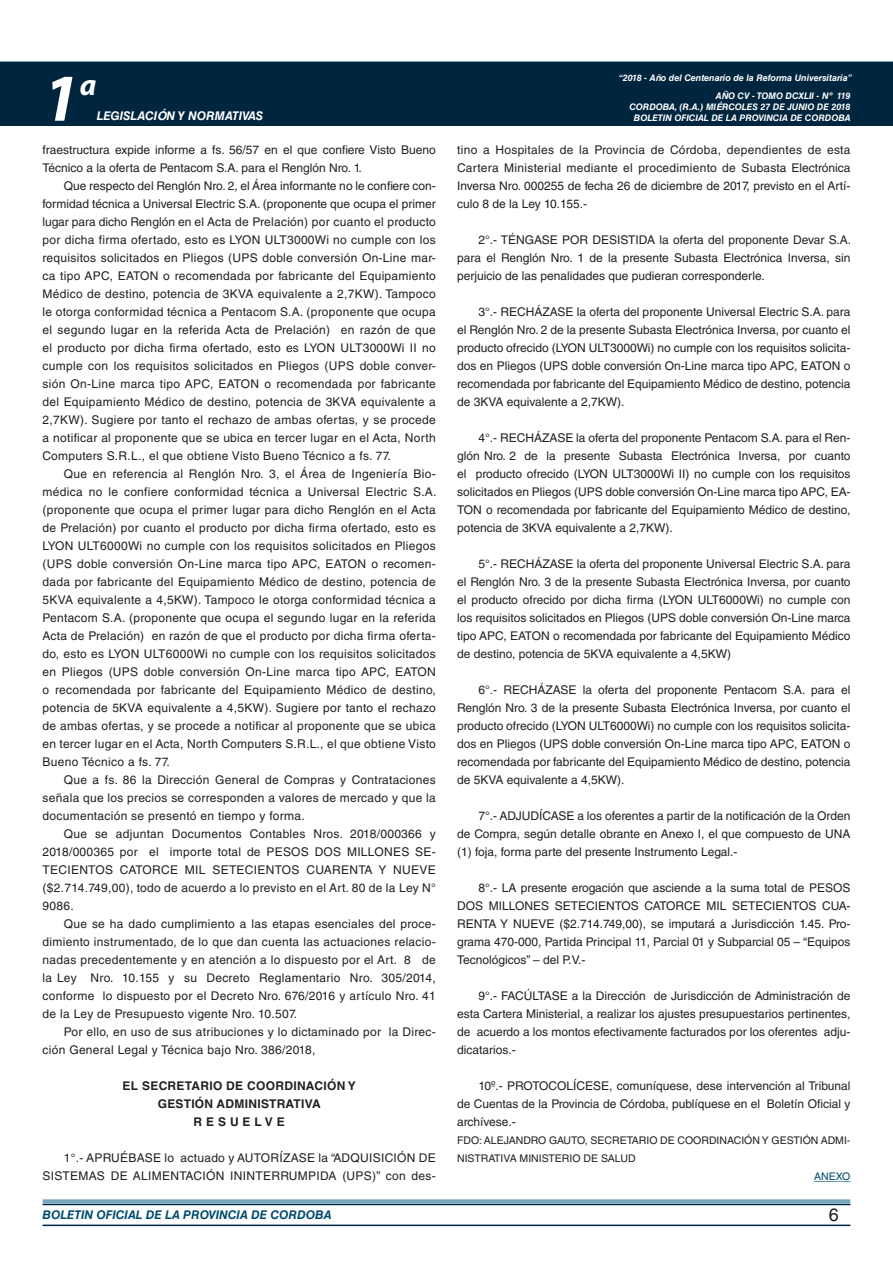
<style>
.page{position:relative;width:893px;height:1263px;background:#fff}
.page>*{position:absolute;margin:0;border:0;box-sizing:border-box;transform-origin:0 0}
.t1{font:italic 700 67.5px "Myriad Pro";color:#fff}
.t2{font:italic 700 30px "Myriad Pro";color:#fff}
.t3{font:18px "Helvetica LT Std";color:#231f20}
.TEXTO_BASE{font:12px/18px "Helvetica LT Std";color:#231f20;text-align:justify}
.TEXTO_BASE-2{font:12px/18px "Helvetica LT Std";letter-spacing:.025em;color:#231f20}
.TEXTO_BASE-3{font:700 12px "Helvetica LT Std";letter-spacing:.025em;color:#231f20}
.t4{font:italic 700 12px "Helvetica LT Std";color:#004b6c}
.t5{font:italic 700 12px "Helvetica LT Std";color:#fff}
.FIRMA{font:10.5px/18px "Helvetica LT Std";color:#231f20}
.ANEXO{font:10.5px "Helvetica LT Std";color:#004b6c}
.t6{font:italic 700 9px/10.8px "Helvetica LT Std";color:#fff;text-align:right}
</style>
<div class="page">
<div style="left:0;top:61px;width:893px;height:6px;background:#73a5b8"></div>
<div style="left:0;top:62px;width:893px;height:64px;background:#00263f"></div>
<hr style="left:43px;top:1224px;width:807px;height:2px;background:#00263f">
<div style="left:42px;top:1198px;width:809px;height:8px;background:#fff;opacity:.75"></div>
<hr style="left:814px;top:1181px;width:36px;height:1px;background:#5c93aa">
<h1 class="t1" style="left:43px;top:54px;width:38px">1</h1>
<h2 class="t2" style="left:80px;top:66px;width:18px">a</h2>
<p class="t5" style="left:97px;top:109px;width:168px">LEGISLACIÓN Y NORMATIVAS</p>
<p class="TEXTO_BASE" style="left:43px;top:141px;width:395px">fraestructura expide informe a fs. 56/57 en el que confiere Visto Bueno<br>Técnico a la oferta de Pentacom S.A. para el Renglón Nro. 1.</p>
<p class="TEXTO_BASE" style="left:43px;top:177px;width:395px;text-indent:21px">Que respecto del Renglón Nro. 2, el Área informante no le confiere con&shy;formidad técnica a Universal Electric S.A. (proponente que ocupa el primer lugar para dicho Renglón en el Acta de Prelación) por cuanto el producto por dicha firma ofertado, esto es LYON ULT3000Wi no cumple con los requisitos solicitados en Pliegos (UPS doble conversión On-Line mar&shy;ca tipo APC, EATON o recomendada por fabricante del Equipamiento Médico de destino, potencia de 3KVA equivalente a 2,7KW). Tampoco le otorga conformidad técnica a Pentacom S.A. (proponente que ocupa el segundo lugar en la referida Acta de Prelación) en razón de que el producto por dicha firma ofertado, esto es LYON ULT3000Wi II no cumple con los requisitos solicitados en Pliegos (UPS doble conver&shy;sión On-Line marca tipo APC, EATON o recomendada por fabricante del Equipamiento Médico de destino, potencia de 3KVA equivalente a 2,7KW). Sugiere por tanto el rechazo de ambas ofertas, y se procede a notificar al proponente que se ubica en tercer lugar en el Acta, North Computers S.R.L., el que obtiene Visto Bueno Técnico a fs. 77.</p>
<p class="TEXTO_BASE" style="left:43px;top:465px;width:396px;text-indent:21px">Que en referencia al Renglón Nro. 3, el Área de Ingeniería Bio&shy;médica no le confiere conformidad técnica a Universal Electric S.A. (proponente que ocupa el primer lugar para dicho Renglón en el Acta de Prelación) por cuanto el producto por dicha firma ofertado, esto es LYON ULT6000Wi no cumple con los requisitos solicitados en Pliegos (UPS doble conversión On-Line marca tipo APC, EATON o recomen&shy;dada por fabricante del Equipamiento Médico de destino, potencia de 5KVA equivalente a 4,5KW). Tampoco le otorga conformidad técnica a Pentacom S.A. (proponente que ocupa el segundo lugar en la referida Acta de Prelación) en razón de que el producto por dicha firma oferta&shy;do, esto es LYON ULT6000Wi no cumple con los requisitos solicitados en Pliegos (UPS doble conversión On-Line marca tipo APC, EATON o recomendada por fabricante del Equipamiento Médico de destino, potencia de 5KVA equivalente a 4,5KW). Sugiere por tanto el rechazo de ambas ofertas, y se procede a notificar al proponente que se ubica en tercer lugar en el Acta, North Computers S.R.L., el que obtiene Visto Bueno Técnico a fs. 77.</p>
<p class="TEXTO_BASE" style="left:43px;top:771px;width:395px;text-indent:21px">Que a fs. 86 la Dirección General de Compras y Contrataciones señala que los precios se corresponden a valores de mercado y que la documentación se presentó en tiempo y forma.</p>
<p class="TEXTO_BASE" style="left:43px;top:825px;width:395px;text-indent:21px">Que se adjuntan Documentos Contables Nros. 2018/000366 y 2018/000365 por el importe total de PESOS DOS MILLONES SE-TECIENTOS CATORCE MIL SETECIENTOS CUARENTA Y NUEVE ($2.714.749,00), todo de acuerdo a lo previsto en el Art. 80 de la Ley N° 9086.</p>
<p class="TEXTO_BASE" style="left:43px;top:915px;width:395px;text-indent:21px">Que se ha dado cumplimiento a las etapas esenciales del proce&shy;dimiento instrumentado, de lo que dan cuenta las actuaciones relacio&shy;nadas precedentemente y en atención a lo dispuesto por el Art. 8 de la Ley Nro. 10.155 y su Decreto Reglamentario Nro. 305/2014, conforme lo dispuesto por el Decreto Nro. 676/2016 y artículo Nro. 41 de la Ley de Presupuesto vigente Nro. 10.507.</p>
<p class="TEXTO_BASE-2" style="left:43px;top:1023px;width:395px;text-indent:21px">Por ello, en uso de sus atribuciones y lo dictaminado por la Direc&shy;ción General Legal y Técnica bajo Nro. 386/2018,</p>
<p class="TEXTO_BASE-3" style="left:122px;top:1078px;width:235px">EL SECRETARIO DE COORDINACIÓN Y</p>
<p class="TEXTO_BASE-3" style="left:158px;top:1096px;width:164px">GESTIÓN ADMINISTRATIVA</p>
<p class="TEXTO_BASE-3" style="left:194px;top:1114px;width:93px">R E S U E L V E</p>
<p class="TEXTO_BASE-2" style="left:43px;top:1149px;width:395px;text-align:right">1°.- APRUÉBASE lo actuado y AUTORÍZASE la “ADQUISICIÓN DE<br>SISTEMAS DE ALIMENTACIÓN ININTERRUMPIDA (UPS)” con des-</p>
<p class="t6" style="left:619px;top:72px;width:235px">“2018 - Año del Centenario de la Reforma Universitaria”</p>
<p class="t6" style="left:629px;top:91px;width:223px">AÑO CV - TOMO DCXLII - Nº 119<br>CORDOBA, (R.A.) MIÉRCOLES 27 DE JUNIO DE 2018<br>BOLETIN OFICIAL DE LA PROVINCIA DE CORDOBA</p>
<p class="TEXTO_BASE" style="left:457px;top:141px;width:395px">tino a Hospitales de la Provincia de Córdoba, dependientes de esta Cartera Ministerial mediante el procedimiento de Subasta Electrónica Inversa Nro. 000255 de fecha 26 de diciembre de 2017, previsto en el Artí&shy;culo 8 de la Ley 10.155.-</p>
<p class="TEXTO_BASE" style="left:457px;top:231px;width:396px;text-indent:21px">2°.- TÉNGASE POR DESISTIDA la oferta del proponente Devar S.A. para el Renglón Nro. 1 de la presente Subasta Electrónica Inversa, sin perjuicio de las penalidades que pudieran corresponderle.</p>
<p class="TEXTO_BASE" style="left:457px;top:303px;width:395px;text-indent:21px">3°.- RECHÁZASE la oferta del proponente Universal Electric S.A. para el Renglón Nro. 2 de la presente Subasta Electrónica Inversa, por cuanto el producto ofrecido (LYON ULT3000Wi) no cumple con los requisitos solicita&shy;dos en Pliegos (UPS doble conversión On-Line marca tipo APC, EATON o recomendada por fabricante del Equipamiento Médico de destino, potencia de 3KVA equivalente a 2,7KW).</p>
<p class="TEXTO_BASE" style="left:457px;top:429px;width:395px;text-indent:21px">4°.- RECHÁZASE la oferta del proponente Pentacom S.A. para el Ren&shy;glón Nro. 2 de la presente Subasta Electrónica Inversa, por cuanto el producto ofrecido (LYON ULT3000Wi II) no cumple con los requisitos solicitados en Pliegos (UPS doble conversión On-Line marca tipo APC, EA-TON o recomendada por fabricante del Equipamiento Médico de destino, potencia de 3KVA equivalente a 2,7KW).</p>
<p class="TEXTO_BASE" style="left:457px;top:555px;width:395px;text-indent:21px">5°.- RECHÁZASE la oferta del proponente Universal Electric S.A. para el Renglón Nro. 3 de la presente Subasta Electrónica Inversa, por cuanto el producto ofrecido por dicha firma (LYON ULT6000Wi) no cumple con los requisitos solicitados en Pliegos (UPS doble conversión On-Line marca tipo APC, EATON o recomendada por fabricante del Equipamiento Médico de destino, potencia de 5KVA equivalente a 4,5KW)</p>
<p class="TEXTO_BASE" style="left:457px;top:681px;width:395px;text-indent:21px">6°.- RECHÁZASE la oferta del proponente Pentacom S.A. para el Renglón Nro. 3 de la presente Subasta Electrónica Inversa, por cuanto el producto ofrecido (LYON ULT6000Wi) no cumple con los requisitos solicita&shy;dos en Pliegos (UPS doble conversión On-Line marca tipo APC, EATON o recomendada por fabricante del Equipamiento Médico de destino, potencia de 5KVA equivalente a 4,5KW).</p>
<p class="TEXTO_BASE" style="left:457px;top:807px;width:395px;text-indent:21px">7°.- ADJUDÍCASE a los oferentes a partir de la notificación de la Orden de Compra, según detalle obrante en Anexo I, el que compuesto de UNA (1) foja, forma parte del presente Instrumento Legal.-</p>
<p class="TEXTO_BASE" style="left:457px;top:879px;width:395px;text-indent:21px">8°.- LA presente erogación que asciende a la suma total de PESOS DOS MILLONES SETECIENTOS CATORCE MIL SETECIENTOS CUA-RENTA Y NUEVE ($2.714.749,00), se imputará a Jurisdicción 1.45. Pro&shy;grama 470-000, Partida Principal 11, Parcial 01 y Subparcial 05 – “Equipos Tecnológicos” – del P.V.-</p>
<p class="TEXTO_BASE" style="left:457px;top:987px;width:395px;text-indent:21px">9°.- FACÚLTASE a la Dirección de Jurisdicción de Administración de esta Cartera Ministerial, a realizar los ajustes presupuestarios pertinentes, de acuerdo a los montos efectivamente facturados por los oferentes adju&shy;dicatarios.-</p>
<p class="TEXTO_BASE" style="left:457px;top:1077px;width:395px;text-indent:21px">10º.- PROTOCOLÍCESE, comuníquese, dese intervención al Tribunal de Cuentas de la Provincia de Córdoba, publíquese en el Boletín Oficial y archívese.-</p>
<p class="FIRMA" style="left:457px;top:1131px;width:395px">FDO: ALEJANDRO GAUTO, SECRETARIO DE COORDINACIÓN Y GESTIÓN ADMI-<br>NISTRATIVA MINISTERIO DE SALUD</p>
<p class="ANEXO" style="left:814px;top:1170px;width:38px">ANEXO</p>
<p class="t4" style="left:43px;top:1208px;width:290px">BOLETIN OFICIAL DE LA PROVINCIA DE CORDOBA</p>
<h3 class="t3" style="left:829px;top:1204px;width:12px">6</h3>
</div>
